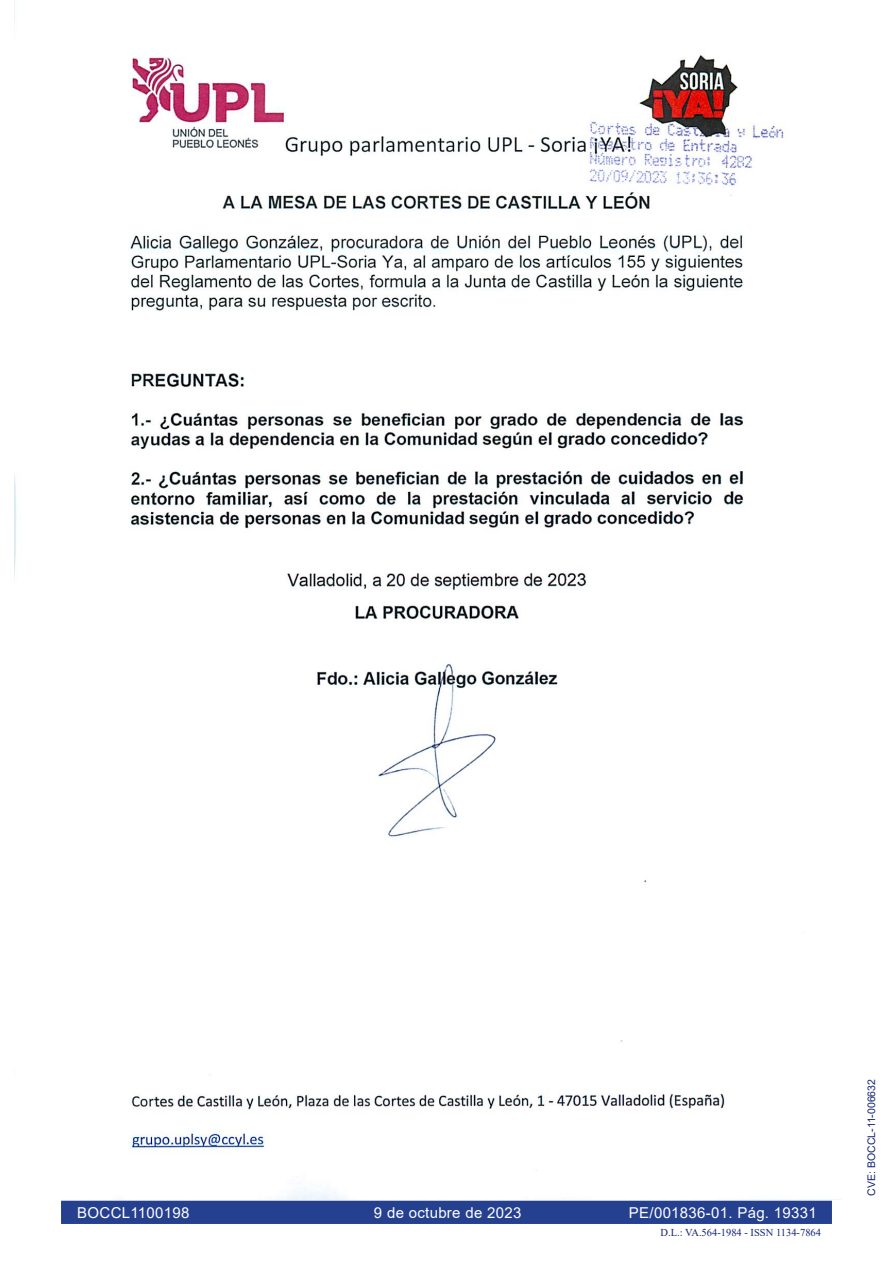
<style>
.page{position:relative;width:893px;height:1263px;background:#fff}
.page>*{position:absolute;margin:0;border:0;box-sizing:border-box;transform-origin:0 0}
.E_CVE{font:15px "Arial";letter-spacing:.02em;color:#fff}
.t1{font:10.5px "Times New Roman";color:#132477}
.t2{font:10.5px "Arial";color:#132477}
</style>
<div class="page">
<div style="left:60px;top:1200px;width:773px;height:25px;background:#25408f"></div>
<div style="left:60px;top:1199px;width:773px;height:26px;border:2px solid #fff"></div>
<img style="left:15px;top:53px;width:827px;height:1147px">
<p class="E_CVE" style="left:77px;top:1202px;width:114px">BOCCL1100198</p>
<p class="E_CVE" style="left:374px;top:1202px;width:149px">9 de octubre de 2023</p>
<p class="E_CVE" style="left:629px;top:1202px;width:189px">PE/001836-01. Pág. 19331</p>
<p class="t1" style="left:661px;top:1225px;width:162px">D.L.: VA.564-1984 - ISSN 1134-7864</p>
<p class="t2" style="left:864px;top:1195px;width:118px;rotate:-90deg">CVE: BOCCL-11-006632</p>
</div>
